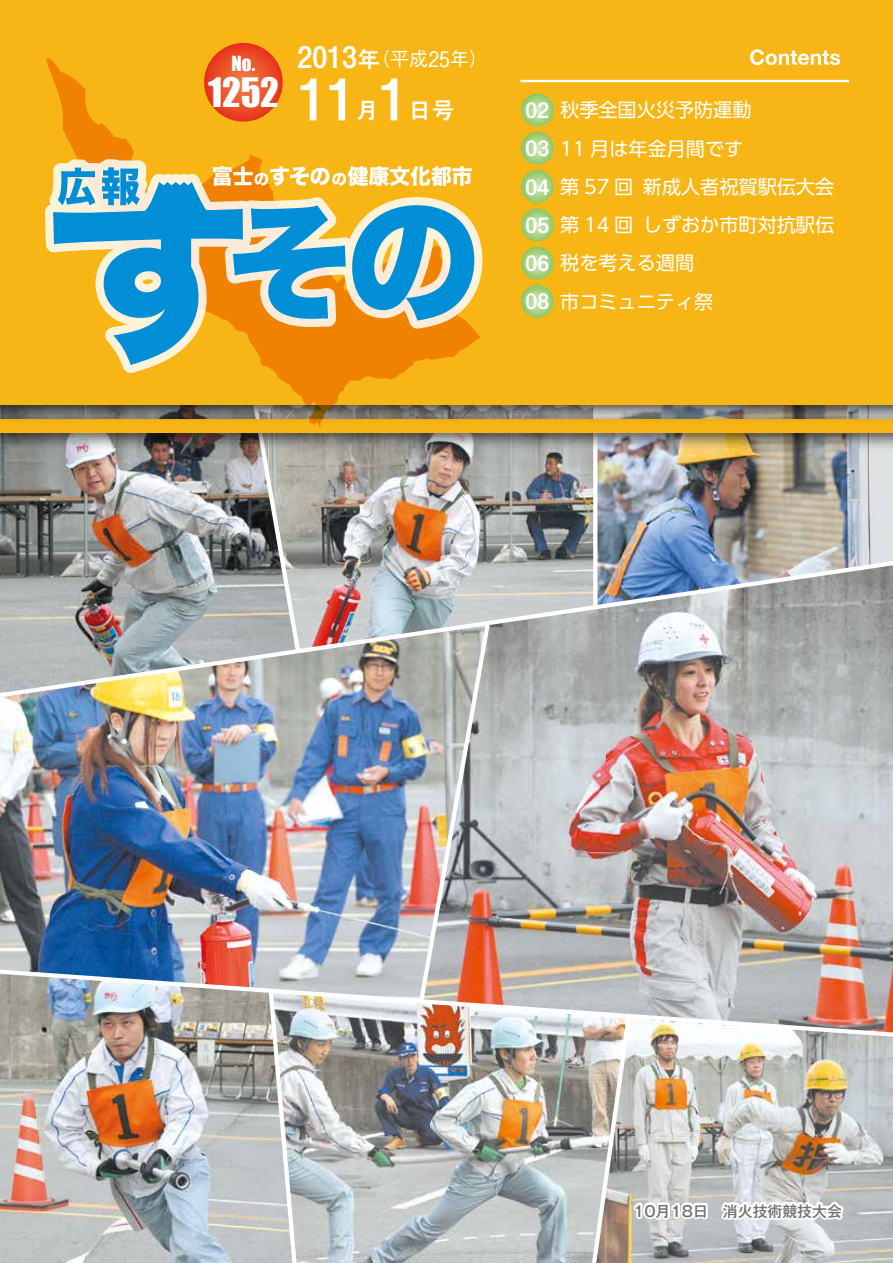
<style>
.page{position:relative;width:893px;height:1263px;background:#fff}
.page>*{position:absolute;margin:0;border:0;box-sizing:border-box;transform-origin:0 0}
.t1{font:700 57.45px "Mi Go MB1 Std De";color:#fff}
.t2{font:37.2px "Impact";color:#fff}
.t3{font:700 23.4px "Mi Go MB1 Std De";color:#fff}
.t4{font:19.2px/38.2px "UD Shin Go Pro";color:#fff}
.t5{font:500 19.2px "Gothic BBB Pro";color:#fff}
.t6{font:19.2px "Impact";color:#fff}
.t7{font:500 14.85px "Gothic MB101 Pro";color:#727171}
.s1{font-family:"Mi Go MB1 Std De";font-weight:700;font-size:29.7px}
.s2{font-family:"Mi Go MB1 Std De";font-weight:700;font-size:23.4px}
.s3{font-size:21.3px}
.s4{font-family:"Mi Go MB1 Std De";font-weight:700;font-size:21.3px}
</style>
<div class="page">
<img style="left:597px;top:456px;width:296px;height:109px">
<img style="left:296px;top:456px;width:297px;height:170px">
<img style="left:0;top:456px;width:296px;height:170px">
<img style="left:424px;top:565px;width:469px;height:453px">
<img style="left:0;top:626px;width:485px;height:367px">
<img style="left:626px;top:1018px;width:267px;height:245px">
<img style="left:292px;top:993px;width:334px;height:270px">
<img style="left:0;top:974px;width:292px;height:289px">
<img style="left:0;top:433px;width:893px;height:23px">
<div style="left:0;top:419px;width:893px;height:14px;background:#f8b616"></div>
<img style="left:0;top:405px;width:893px;height:16px">
<div style="left:0;top:0;width:893px;height:405px;background:#f8b616"></div>
<hr style="left:520px;top:80px;width:329px;height:2px;background:#fff">
<svg style="left:750px;top:49px;width:90px;height:16px"></svg>
<svg style="left:46px;top:58px;width:435px;height:370px"></svg>
<svg style="left:46px;top:365px;width:213px;height:8px"></svg>
<svg style="left:45px;top:159px;width:437px;height:206px"></svg>
<svg style="left:204px;top:43px;width:79px;height:79px;background:#e95029"></svg>
<svg style="left:521px;top:94px;width:33px;height:32px"></svg>
<svg style="left:521px;top:132px;width:33px;height:33px"></svg>
<svg style="left:521px;top:170px;width:33px;height:33px"></svg>
<svg style="left:521px;top:208px;width:33px;height:33px"></svg>
<svg style="left:521px;top:247px;width:33px;height:33px"></svg>
<svg style="left:521px;top:285px;width:33px;height:33px"></svg>
<svg style="left:632px;top:1199px;width:78px;height:25px"></svg>
<svg style="left:717px;top:1187px;width:134px;height:69px"></svg>
<p class="t6" style="left:232px;top:49px;width:25px">No.</p>
<h2 class="t2" style="left:208px;top:63px;width:72px">1252</h2>
<p class="t5" style="left:298px;top:44px;width:192px"><span class="s1">2013</span><span class="s2">年</span>（平成<span class="s3">25</span>年）</p>
<h1 class="t1" style="left:298px;top:56px;width:111px">11 1</h1>
<p class="t3" style="left:356px;top:93px;width:25px">月</p>
<p class="t3" style="left:408px;top:93px;width:48px">日号</p>
<p class="t4" style="left:526px;top:90px;width:310px"><span class="s4">02</span> 秋季全国火災予防運動<br><span class="s4">03</span> 11 月は年金月間です<br><span class="s4">04</span> 第 57 回 新成人者祝賀駅伝大会<br><span class="s4">05</span> 第 14 回 しずおか市町対抗駅伝<br><span class="s4">06</span> 税を考える週間<br><span class="s4">08</span> 市コミュニティ祭</p>
<p class="t7" style="left:633px;top:1198px;width:210px">10月18日　消火技術競技大会</p>
</div>
